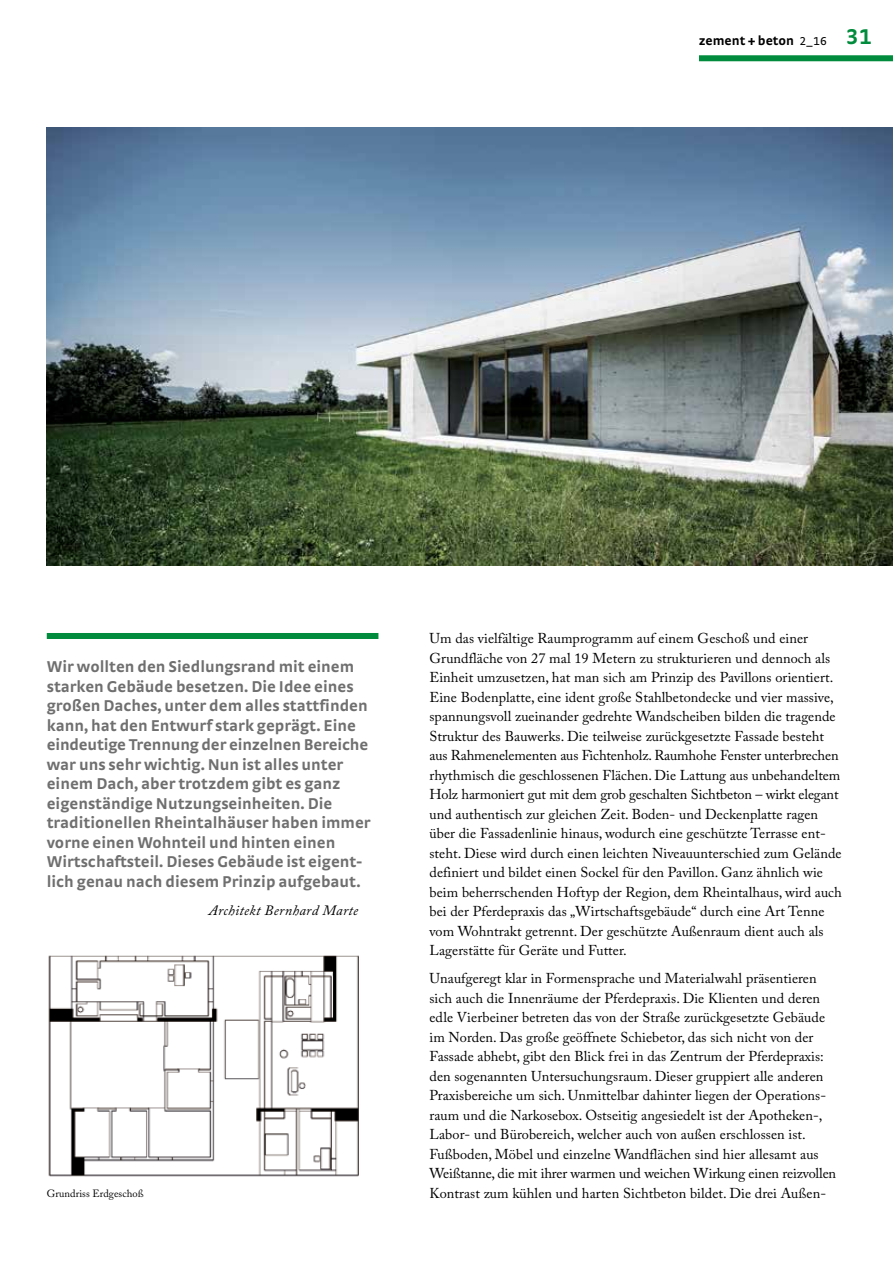
<style>
.page{position:relative;width:893px;height:1263px;background:#fff}
.page>*{position:absolute;margin:0;border:0;box-sizing:border-box;transform-origin:0 0}
.t1{font:700 16.5px/19.5px "Strada TF";color:#706f6f}
.t2{font:14.25px/19.5px "Adobe Caslon Pro";letter-spacing:.005em;color:#000}
.t3{font:italic 14.25px "Adobe Caslon Pro";letter-spacing:.025em;color:#000}
.t4{font:700 13.5px "Strada";color:#000}
.t5{font:10.5px "Adobe Caslon Pro";letter-spacing:.005em;color:#000}
.s1{font-family:"Strada TF";font-weight:400;font-size:12px}
.s2{font-family:"Strada TF";font-size:22.5px;color:#008c3c}
</style>
<div class="page">
<div style="left:699px;top:55px;width:194px;height:6px;background:#008c3c"></div>
<img style="left:47px;top:128px;width:846px;height:438px">
<div style="left:47px;top:633px;width:331px;height:6px;background:#008c3c"></div>
<img style="left:48px;top:955px;width:311px;height:222px">
<p class="t4" style="left:699px;top:32px;width:175px">zement + beton <span class="s1">2_16</span> <span class="s2">31</span></p>
<p class="t1" style="left:47px;top:656px;width:325px">Wir wollten den Siedlungsrand mit einem starken Gebäude besetzen. Die Idee eines großen Daches, unter dem alles stattfinden kann, hat den Entwurf stark geprägt. Eine eindeutige Trennung der einzelnen Bereiche war uns sehr wichtig. Nun ist alles unter einem Dach, aber trotzdem gibt es ganz eigenständige Nutzungseinheiten. Die traditionellen Rheintalhäuser haben immer vorne einen Wohnteil und hinten einen Wirtschaftsteil. Dieses Gebäude ist eigent&shy;lich genau nach diesem Prinzip aufgebaut.</p>
<p class="t3" style="left:209px;top:901px;width:151px">Architekt Bernhard Marte</p>
<p class="t5" style="left:47px;top:1187px;width:98px">Grundriss Erdgeschoß</p>
<p class="t2" style="left:429px;top:629px;width:414px">Um das vielfältige Raumprogramm auf einem Geschoß und einer Grundfläche von 27 mal 19 Metern zu strukturieren und dennoch als Einheit umzusetzen, hat man sich am Prinzip des Pavillons orientiert.<br>Eine Bodenplatte, eine ident große Stahlbetondecke und vier massive, spannungsvoll zueinander gedrehte Wandscheiben bilden die tragende Struktur des Bauwerks. Die teilweise zurückgesetzte Fassade besteht aus Rahmenelementen aus Fichtenholz. Raumhohe Fenster unterbrechen rhythmisch die geschlossenen Flächen. Die Lattung aus unbehandeltem Holz harmoniert gut mit dem grob geschalten Sichtbeton – wirkt elegant und authentisch zur gleichen Zeit. Boden- und Deckenplatte ragen über die Fassadenlinie hinaus, wodurch eine geschützte Terrasse ent&shy;steht. Diese wird durch einen leichten Niveauunterschied zum Gelände definiert und bildet einen Sockel für den Pavillon. Ganz ähnlich wie beim beherrschenden Hoftyp der Region, dem Rheintalhaus, wird auch bei der Pferdepraxis das „Wirtschaftsgebäude“ durch eine Art Tenne vom Wohntrakt getrennt. Der geschützte Außenraum dient auch als Lagerstätte für Geräte und Futter.</p>
<p class="t2" style="left:429px;top:969px;width:408px">Unaufgeregt klar in Formensprache und Materialwahl präsentieren sich auch die Innenräume der Pferdepraxis. Die Klienten und deren edle Vierbeiner betreten das von der Straße zurückgesetzte Gebäude im Norden. Das große geöffnete Schiebetor, das sich nicht von der Fassade abhebt, gibt den Blick frei in das Zentrum der Pferdepraxis: den sogenannten Untersuchungsraum. Dieser gruppiert alle anderen Praxisbereiche um sich. Unmittelbar dahinter liegen der Operations&shy;raum und die Narkosebox. Ostseitig angesiedelt ist der Apotheken-, Labor- und Bürobereich, welcher auch von außen erschlossen ist.<br>Fußboden, Möbel und einzelne Wandflächen sind hier allesamt aus Weißtanne, die mit ihrer warmen und weichen Wirkung einen reizvollen Kontrast zum kühlen und harten Sichtbeton bildet. Die drei Außen-</p>
</div>
